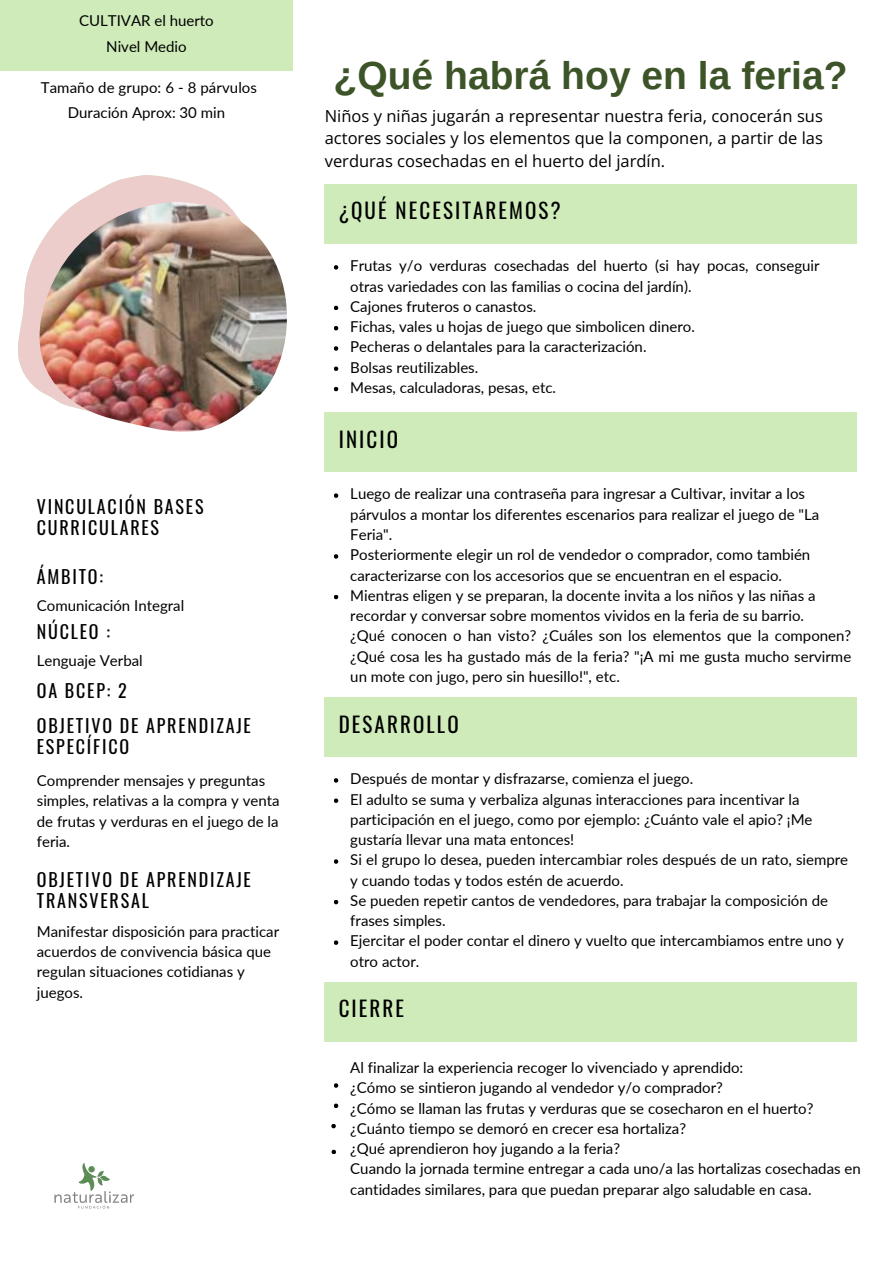
<style>
.page{position:relative;width:893px;height:1264px;background:#fff}
.page>*{position:absolute;margin:0;border:0;box-sizing:border-box;transform-origin:0 0}
.t1{font:700 39px "Arimo";color:#3c5428}
.t2{font:21px "Oswald";letter-spacing:.1em;color:#000}
.t3{font:18px/21.3px "Oswald";letter-spacing:.1em;color:#000}
.t4{font:16.5px/22.5px "Open Sans";color:#000;text-align:justify}
.t5{font:15px/20.2px "Lato";color:#000}
</style>
<div class="page">
<div style="left:0;top:0;width:293px;height:71px;background:#cfebb9"></div>
<div style="left:325px;top:184px;width:531px;height:59px;background:#cfebb9"></div>
<div style="left:325px;top:412px;width:531px;height:59px;background:#cfebb9"></div>
<div style="left:325px;top:697px;width:531px;height:59px;background:#cfebb9"></div>
<div style="left:325px;top:982px;width:531px;height:59px;background:#cfebb9"></div>
<svg style="left:334px;top:265px;width:4px;height:5px"></svg>
<svg style="left:334px;top:306px;width:4px;height:4px"></svg>
<svg style="left:334px;top:326px;width:4px;height:4px"></svg>
<svg style="left:334px;top:346px;width:4px;height:5px"></svg>
<svg style="left:334px;top:366px;width:4px;height:5px"></svg>
<svg style="left:334px;top:387px;width:4px;height:4px"></svg>
<svg style="left:334px;top:493px;width:4px;height:5px"></svg>
<svg style="left:334px;top:554px;width:4px;height:4px"></svg>
<svg style="left:334px;top:595px;width:4px;height:4px"></svg>
<svg style="left:334px;top:778px;width:4px;height:4px"></svg>
<svg style="left:334px;top:798px;width:4px;height:5px"></svg>
<svg style="left:334px;top:859px;width:4px;height:4px"></svg>
<svg style="left:334px;top:900px;width:4px;height:4px"></svg>
<svg style="left:334px;top:940px;width:4px;height:4px"></svg>
<svg style="left:334px;top:1083px;width:4px;height:4px"></svg>
<svg style="left:334px;top:1103px;width:4px;height:5px"></svg>
<svg style="left:331px;top:1124px;width:5px;height:4px"></svg>
<svg style="left:331px;top:1149px;width:5px;height:5px"></svg>
<svg style="left:18px;top:175px;width:207px;height:214px"></svg>
<img style="left:37px;top:202px;width:250px;height:230px">
<img style="left:54px;top:1163px;width:81px;height:46px">
<p class="t5" style="left:79px;top:10px;width:136px">CULTIVAR el huerto</p>
<p class="t5" style="left:106px;top:36px;width:82px">Nivel Medio</p>
<p class="t5" style="left:41px;top:77px;width:218px">Tamaño de grupo: 6 - 8 párvulos</p>
<p class="t5" style="left:68px;top:102px;width:159px">Duración Aprox: 30 min</p>
<p class="t3" style="left:37px;top:495px;width:168px">VINCULACIÓN BASES<br>CURRICULARES</p>
<p class="t3" style="left:37px;top:565px;width:68px">ÁMBITO:</p>
<p class="t5" style="left:37px;top:594px;width:149px">Comunicación Integral</p>
<p class="t3" style="left:37px;top:620px;width:75px">NÚCLEO :</p>
<p class="t5" style="left:37px;top:650px;width:107px">Lenguaje Verbal</p>
<p class="t3" style="left:37px;top:673px;width:215px;line-height:34.8px">OA BCEP: 2<br>OBJETIVO DE APRENDIZAJE</p>
<p class="t3" style="left:37px;top:734px;width:94px">ESPECÍFICO</p>
<h3 class="t5" style="left:37px;top:770px;width:244px">Comprender mensajes y preguntas simples, relativas a la compra y venta de frutas y verduras en el juego de la feria.</h3>
<p class="t3" style="left:37px;top:867px;width:215px">OBJETIVO DE APRENDIZAJE<br>TRANSVERSAL</p>
<h4 class="t5" style="left:37px;top:920px;width:244px">Manifestar disposición para practicar acuerdos de convivencia básica que regulan situaciones cotidianas y juegos.</h4>
<p class="t1" style="left:333px;top:54px;width:515px">¿Qué habrá hoy en la feria?</p>
<p class="t4" style="left:325px;top:104px;width:499px">Niños y niñas jugarán a representar nuestra feria, conocerán sus actores sociales y los elementos que la componen, a partir de las verduras cosechadas en el huerto del jardín.</p>
<h2 class="t2" style="left:339px;top:194px;width:223px">¿QUÉ NECESITAREMOS?</h2>
<p class="t5" style="left:350px;top:255px;width:471px">Frutas y/o verduras cosechadas del huerto (si hay pocas, conseguir otras variedades con las familias o cocina del jardín).</p>
<h3 class="t5" style="left:350px;top:296px;width:188px">Cajones fruteros o canastos.</h3>
<p class="t5" style="left:350px;top:316px;width:346px">Fichas, vales u hojas de juego que simbolicen dinero.</p>
<p class="t5" style="left:350px;top:336px;width:298px">Pecheras o delantales para la caracterización.</p>
<h1 class="t5" style="left:350px;top:356px;width:129px">Bolsas reutilizables.</h1>
<h4 class="t5" style="left:350px;top:377px;width:207px">Mesas, calculadoras, pesas, etc.</h4>
<p class="t2" style="left:339px;top:422px;width:61px">INICIO</p>
<p class="t5" style="left:350px;top:483px;width:470px">Luego de realizar una contraseña para ingresar a Cultivar, invitar a los párvulos a montar los diferentes escenarios para realizar el juego de "La<br>Feria".</p>
<h2 class="t5" style="left:350px;top:544px;width:461px">Posteriormente elegir un rol de vendedor o comprador, como también caracterizarse con los accesorios que se encuentran en el espacio.</h2>
<p class="t5" style="left:350px;top:585px;width:466px">Mientras eligen y se preparan, la docente invita a los niños y las niñas a recordar y conversar sobre momentos vividos en la feria de su barrio.</p>
<p class="t5" style="left:350px;top:625px;width:502px;text-align:justify">¿Qué conocen o han visto? ¿Cuáles son los elementos que la componen? ¿Qué cosa les ha gustado más de la feria? "¡A mi me gusta mucho servirme un mote con jugo, pero sin huesillo!", etc.</p>
<p class="t2" style="left:339px;top:707px;width:121px">DESARROLLO</p>
<p class="t5" style="left:350px;top:768px;width:344px">Después de montar y disfrazarse, comienza el juego.</p>
<h2 class="t5" style="left:350px;top:788px;width:463px">El adulto se suma y verbaliza algunas interacciones para incentivar la participación en el juego, como por ejemplo: ¿Cuánto vale el apio? ¡Me gustaría llevar una mata entonces!</h2>
<p class="t5" style="left:350px;top:849px;width:499px">Si el grupo lo desea, pueden intercambiar roles después de un rato, siempre y cuando todas y todos estén de acuerdo.</p>
<p class="t5" style="left:350px;top:889px;width:479px">Se pueden repetir cantos de vendedores, para trabajar la composición de frases simples.</p>
<p class="t5" style="left:350px;top:930px;width:495px">Ejercitar el poder contar el dinero y vuelto que intercambiamos entre uno y otro actor.</p>
<p class="t2" style="left:339px;top:992px;width:67px">CIERRE</p>
<h2 class="t5" style="left:350px;top:1057px;width:394px">Al finalizar la experiencia recoger lo vivenciado y aprendido:</h2>
<p class="t5" style="left:350px;top:1077px;width:374px">¿Cómo se sintieron jugando al vendedor y/o comprador?</p>
<p class="t5" style="left:350px;top:1097px;width:464px">¿Cómo se llaman las frutas y verduras que se cosecharon en el huerto?</p>
<p class="t5" style="left:350px;top:1117px;width:337px">¿Cuánto tiempo se demoró en crecer esa hortaliza?</p>
<p class="t5" style="left:350px;top:1138px;width:271px">¿Qué aprendieron hoy jugando a la feria?</p>
<p class="t5" style="left:350px;top:1158px;width:512px">Cuando la jornada termine entregar a cada uno/a las hortalizas cosechadas en cantidades similares, para que puedan preparar algo saludable en casa.</p>
</div>
